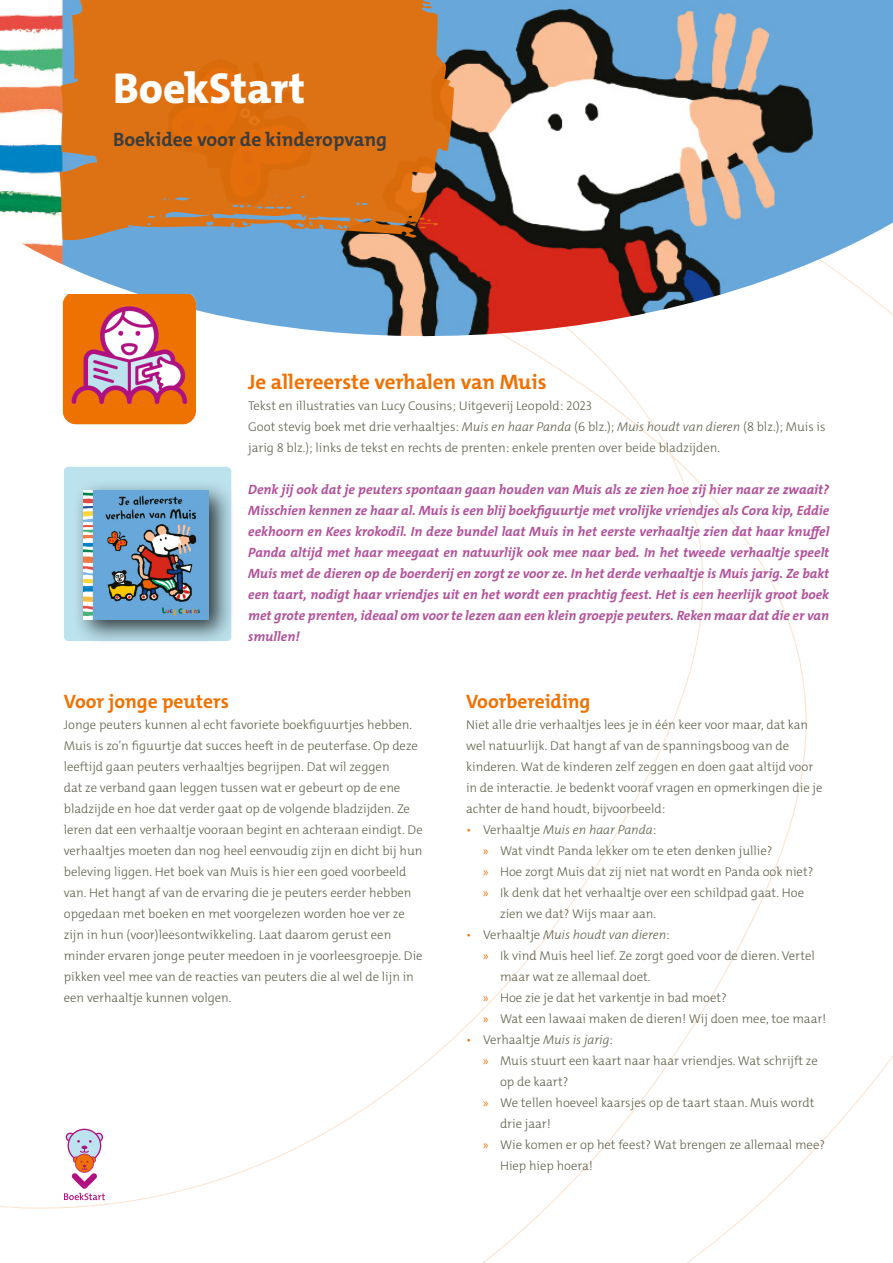
<style>
.page{position:relative;width:893px;height:1263px;background:#fff}
.page>*{position:absolute;margin:0;border:0;box-sizing:border-box;transform-origin:0 0}
.t1{font:800 43.5px "The Mix";color:#fff}
.t2{font:700 21px "The Mix";color:#ee7203}
.t3{font:700 19.5px "The Mix";color:#ee7203}
.t4{font:700 19.5px "The Mix";color:#3c3c3b}
.t5{font:italic 700 13.5px/21px "The Mix";color:#b1529a;text-align:justify}
.t6{font:300 12.75px/21px "The Mix";color:#60604d}
.t7{font:italic 300 12.75px "The Mix";color:#60604d}
.s1{font-style:italic}
.s2{font-style:normal;color:#ee7203}
.s3{font-style:normal}
.s4{font-family:"Myriad Pro";font-weight:400;color:#ee7203}
.s5{color:#ee7203}
</style>
<div class="page">
<img style="left:0;top:0;width:893px;height:379px">
<svg style="left:60px;top:0;width:394px;height:240px;background:#d17324"></svg>
<img style="left:58px;top:294px;width:179px;height:130px">
<svg style="left:64px;top:1129px;width:41px;height:71px"></svg>
<div style="left:64px;top:467px;width:167px;height:174px;background:#bce2ee;border-radius:4px"></div>
<div style="left:72px;top:479px;width:164px;height:167px;background:#000;opacity:.75"></div>
<img style="left:83px;top:491px;width:126px;height:129px">
<h1 class="t1" style="left:113px;top:61px;width:194px">BoekStart</h1>
<h3 class="t4" style="left:113px;top:127px;width:276px">Boekidee voor de kinderopvang</h3>
<h2 class="t2" style="left:248px;top:368px;width:300px">Je allereerste verhalen van Muis</h2>
<p class="t6" style="left:248px;top:395px;width:579px">Tekst en illustraties van Lucy Cousins; Uitgeverij Leopold: 2023<br>Goot stevig boek met drie verhaaltjes: <span class="s1">Muis en haar Panda</span> (6 blz.); <span class="s1">Muis houdt van dieren</span> (8 blz.); Muis is jarig 8 blz.); links de tekst en rechts de prenten: enkele prenten over beide bladzijden.</p>
<p class="t5" style="left:248px;top:479px;width:583px">Denk jij ook dat je peuters spontaan gaan houden van Muis als ze zien hoe zij hier naar ze zwaait?<br>Misschien kennen ze haar al. Muis is een blij boekfiguurtje met vrolijke vriendjes als Cora kip, Eddie eekhoorn en Kees krokodil. In deze bundel laat Muis in het eerste verhaaltje zien dat haar knuffel Panda altijd met haar meegaat en natuurlijk ook mee naar bed. In het tweede verhaaltje speelt Muis met de dieren op de boerderij en zorgt ze voor ze. In het derde verhaaltje is Muis jarig. Ze bakt een taart, nodigt haar vriendjes uit en het wordt een prachtig feest. Het is een heerlijk groot boek met grote prenten, ideaal om voor te lezen aan een klein groepje peuters. Reken maar dat die er van smullen!</p>
<h3 class="t3" style="left:64px;top:688px;width:167px">Voor jonge peuters</h3>
<p class="t6" style="left:64px;top:714px;width:360px">Jonge peuters kunnen al echt favoriete boekfiguurtjes hebben.<br>Muis is zo’n figuurtje dat succes heeft in de peuterfase. Op deze leeftijd gaan peuters verhaaltjes begrijpen. Dat wil zeggen<br>dat ze verband gaan leggen tussen wat er gebeurt op de ene bladzijde en hoe dat verder gaat op de volgende bladzijden. Ze leren dat een verhaaltje vooraan begint en achteraan eindigt. De verhaaltjes moeten dan nog heel eenvoudig zijn en dicht bij hun beleving liggen. Het boek van Muis is hier een goed voorbeeld van. Het hangt af van de ervaring die je peuters eerder hebben opgedaan met boeken en met voorgelezen worden hoe ver ze zijn in hun (voor)leesontwikkeling. Laat daarom gerust een minder ervaren jonge peuter meedoen in je voorleesgroepje. Die pikken veel mee van de reacties van peuters die al wel de lijn in een verhaaltje kunnen volgen.</p>
<h3 class="t3" style="left:466px;top:688px;width:126px">Voorbereiding</h3>
<p class="t6" style="left:466px;top:714px;width:358px">Niet alle drie verhaaltjes lees je in één keer voor maar, dat kan wel natuurlijk. Dat hangt af van de spanningsboog van de kinderen. Wat de kinderen zelf zeggen en doen gaat altijd voor in de interactie. Je bedenkt vooraf vragen en opmerkingen die je achter de hand houdt, bijvoorbeeld:</p>
<p class="t7" style="left:466px;top:821px;width:192px"><span class="s2">•</span> <span class="s3">Verhaaltje</span> Muis en haar Panda<span class="s3">:</span></p>
<p class="t6" style="left:483px;top:840px;width:291px"><span class="s4">»</span> Wat vindt Panda lekker om te eten denken jullie?</p>
<p class="t6" style="left:483px;top:861px;width:332px"><span class="s4">»</span> Hoe zorgt Muis dat zij niet nat wordt en Panda ook niet?</p>
<p class="t6" style="left:483px;top:882px;width:323px"><span class="s4">»</span> Ik denk dat het verhaaltje over een schildpad gaat. Hoe</p>
<p class="t6" style="left:500px;top:903px;width:158px">zien we dat? Wijs maar aan.</p>
<p class="t7" style="left:466px;top:926px;width:205px"><span class="s2">•</span> <span class="s3">Verhaaltje</span> Muis houdt van dieren<span class="s3">:</span></p>
<p class="t6" style="left:483px;top:945px;width:333px"><span class="s4">»</span> Ik vind Muis heel lief. Ze zorgt goed voor de dieren. Vertel</p>
<p class="t6" style="left:500px;top:966px;width:152px">maar wat ze allemaal doet.</p>
<p class="t6" style="left:483px;top:987px;width:245px"><span class="s4">»</span> Hoe zie je dat het varkentje in bad moet?</p>
<p class="t6" style="left:483px;top:1008px;width:345px"><span class="s4">»</span> Wat een lawaai maken de dieren! Wij doen mee, toe maar!</p>
<p class="t6" style="left:466px;top:1029px;width:149px"><span class="s5">•</span> Verhaaltje <span class="s1">Muis is jarig</span>:</p>
<p class="t6" style="left:483px;top:1050px;width:336px"><span class="s4">»</span> Muis stuurt een kaart naar haar vriendjes. Wat schrijft ze</p>
<p class="t6" style="left:500px;top:1071px;width:70px">op de kaart?</p>
<p class="t6" style="left:483px;top:1092px;width:333px"><span class="s4">»</span> We tellen hoeveel kaarsjes op de taart staan. Muis wordt</p>
<p class="t6" style="left:500px;top:1113px;width:52px">drie jaar!</p>
<p class="t6" style="left:483px;top:1134px;width:344px"><span class="s4">»</span> Wie komen er op het feest? Wat brengen ze allemaal mee?</p>
<p class="t6" style="left:500px;top:1155px;width:94px">Hiep hiep hoera!</p>
</div>
